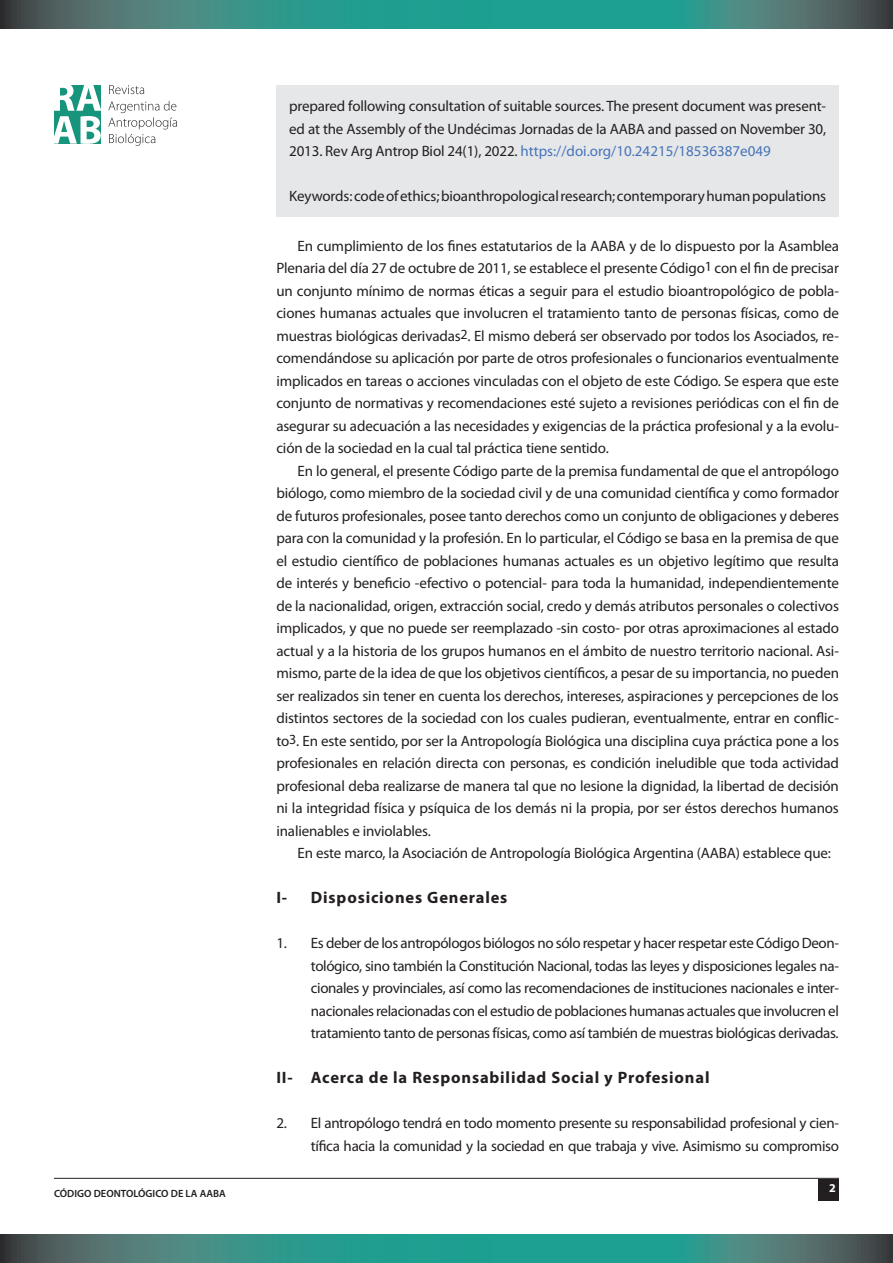
<style>
.page{position:relative;width:893px;height:1263px;background:#fff}
.page>*{position:absolute;margin:0;border:0;box-sizing:border-box;transform-origin:0 0}
.TITULOS_CUERPO{font:700 16.5px "Myriad Pro";letter-spacing:.05em;color:#231f20}
.CUERPO{font:15px/22.5px "Myriad Pro";letter-spacing:-.02em;color:#231f20;text-align:justify}
.ABSTRAC{font:15px/22.5px "Myriad Pro";color:#231f20;text-align:justify}
.RESUMEN{font:15px "Myriad Pro";letter-spacing:-.01em;color:#231f20}
.t1{font:700 12px "Myriad Pro";color:#fff}
.t2{font:600 10.5px "Myriad Pro";color:#231f20}
.s1{color:#4774ba}
.s2{font-size:13.95px}
</style>
<div class="page">
<div style="left:819px;top:1179px;width:20px;height:21px;background:#231f20"></div>
<hr style="left:54px;top:1178px;width:785px;height:1px;background:#231f20">
<svg style="left:0;top:0;width:893px;height:28px;background:#36887f"></svg>
<svg style="left:0;top:1234px;width:893px;height:29px;background:#36887f"></svg>
<svg style="left:108px;top:101px;width:69px;height:45px"></svg>
<svg style="left:109px;top:85px;width:35px;height:9px"></svg>
<svg style="left:54px;top:85px;width:47px;height:59px"></svg>
<div style="left:276px;top:85px;width:563px;height:131px;background:#e6e7e9"></div>
<p class="t2" style="left:54px;top:1187px;width:173px">CÓDIGO DEONTOLÓGICO DE LA AABA</p>
<p class="ABSTRAC" style="left:289px;top:94px;width:539px">prepared following consultation of suitable sources. The present document was present&shy;ed at the Assembly of the Undécimas Jornadas de la AABA and passed on November 30, 2013. Rev Arg Antrop Biol 24(1), 2022. <span class="s1">https://doi.org/10.24215/18536387e049</span></p>
<p class="RESUMEN" style="left:289px;top:187px;width:539px">Keywords: code of ethics; bioanthropological research; contemporary human populations</p>
<p class="CUERPO" style="left:276px;top:234px;width:564px;text-indent:21px">En cumplimiento de los fines estatutarios de la AABA y de lo dispuesto por la Asamblea Plenaria del día 27 de octubre de 2011, se establece el presente Código<span class="s2">1</span> con el fin de precisar un conjunto mínimo de normas éticas a seguir para el estudio bioantropológico de pobla&shy;ciones humanas actuales que involucren el tratamiento tanto de personas físicas, como de muestras biológicas derivadas<span class="s2">2</span>. El mismo deberá ser observado por todos los Asociados, re&shy;comendándose su aplicación por parte de otros profesionales o funcionarios eventualmente implicados en tareas o acciones vinculadas con el objeto de este Código. Se espera que este conjunto de normativas y recomendaciones esté sujeto a revisiones periódicas con el fin de asegurar su adecuación a las necesidades y exigencias de la práctica profesional y a la evolu&shy;ción de la sociedad en la cual tal práctica tiene sentido.</p>
<p class="CUERPO" style="left:276px;top:459px;width:564px;text-indent:21px">En lo general, el presente Código parte de la premisa fundamental de que el antropólogo biólogo, como miembro de la sociedad civil y de una comunidad científica y como formador de futuros profesionales, posee tanto derechos como un conjunto de obligaciones y deberes para con la comunidad y la profesión. En lo particular, el Código se basa en la premisa de que el estudio científico de poblaciones humanas actuales es un objetivo legítimo que resulta de interés y beneficio -efectivo o potencial- para toda la humanidad, independientemente de la nacionalidad, origen, extracción social, credo y demás atributos personales o colectivos implicados, y que no puede ser reemplazado -sin costo- por otras aproximaciones al estado actual y a la historia de los grupos humanos en el ámbito de nuestro territorio nacional. Asi&shy;mismo, parte de la idea de que los objetivos científicos, a pesar de su importancia, no pueden ser realizados sin tener en cuenta los derechos, intereses, aspiraciones y percepciones de los distintos sectores de la sociedad con los cuales pudieran, eventualmente, entrar en conflic&shy;to<span class="s2">3</span>. En este sentido, por ser la Antropología Biológica una disciplina cuya práctica pone a los profesionales en relación directa con personas, es condición ineludible que toda actividad profesional deba realizarse de manera tal que no lesione la dignidad, la libertad de decisión ni la integridad física y psíquica de los demás ni la propia, por ser éstos derechos humanos inalienables e inviolables.</p>
<p class="CUERPO" style="left:298px;top:842px;width:535px">En este marco, la Asociación de Antropología Biológica Argentina (AABA) establece que:</p>
<p class="TITULOS_CUERPO" style="left:276px;top:887px;width:12px">I-</p>
<p class="TITULOS_CUERPO" style="left:311px;top:887px;width:198px">Disposiciones Generales</p>
<p class="CUERPO" style="left:311px;top:932px;width:530px;text-indent:-34px">1. Es deber de los antropólogos biólogos no sólo respetar y hacer respetar este Código Deon&shy;tológico, sino también la Constitución Nacional, todas las leyes y disposiciones legales na&shy;cionales y provinciales, así como las recomendaciones de instituciones nacionales e inter&shy;nacionales relacionadas con el estudio de poblaciones humanas actuales que involucren el tratamiento tanto de personas físicas, como así también de muestras biológicas derivadas.</p>
<p class="TITULOS_CUERPO" style="left:276px;top:1067px;width:435px">II- Acerca de la Responsabilidad Social y Profesional</p>
<p class="CUERPO" style="left:276px;top:1112px;width:564px;text-align:right">2. El antropólogo tendrá en todo momento presente su responsabilidad profesional y cien&shy;tífica hacia la comunidad y la sociedad en que trabaja y vive. Asimismo su compromiso</p>
<p class="t1" style="left:829px;top:1180px;width:8px">2</p>
</div>
